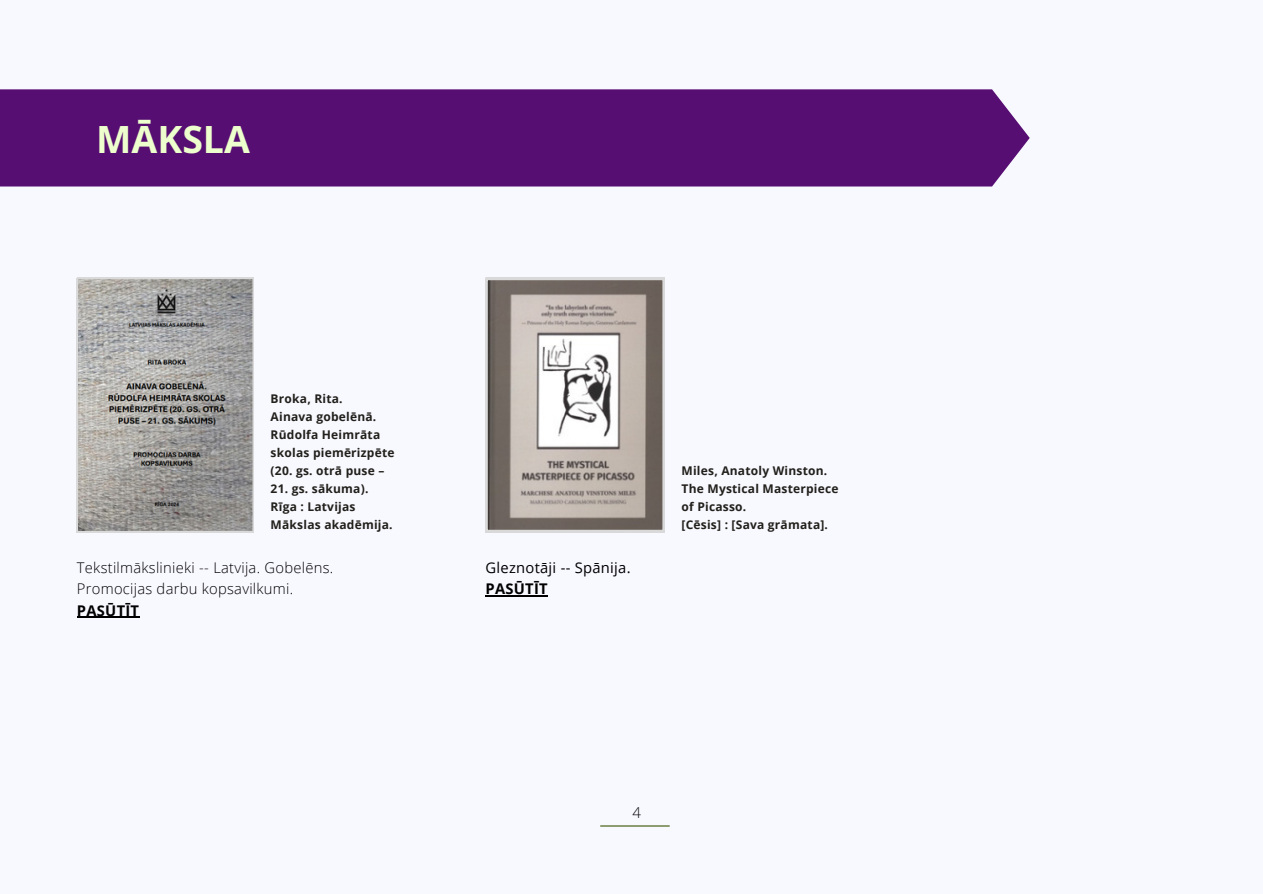
<style>
.page{position:relative;width:1263px;height:894px;background:#fff}
.page>*{position:absolute;margin:0;border:0;box-sizing:border-box;transform-origin:0 0}
.t1{font:700 37.5px "Open Sans";color:#edffcc}
.t2{font:300 15px "Open Sans";color:#000}
.t3{font:300 14.7px/21.3px "Open Sans";letter-spacing:.02em;color:#000}
.t4{font:14.7px/21.3px "Open Sans";letter-spacing:.02em;color:#000}
.t5{font:700 12px/18px "Open Sans";letter-spacing:.02em;color:#22201b}
.s1{font-weight:700}
</style>
<div class="page">
<div style="left:0;top:0;width:1263px;height:893px;background:#f8f8ff"></div>
<div style="left:0;top:89px;width:1029px;height:97px;background:#570e72"></div>
<hr style="left:600px;top:825px;width:70px;height:1px;background:#3b5704">
<svg style="left:77px;top:278px;width:177px;height:254px;background:#9f9d9b"></svg>
<svg style="left:486px;top:278px;width:178px;height:254px;background:#aba49f"></svg>
<hr style="left:77px;top:616px;width:62px;height:1px;background:#000">
<hr style="left:486px;top:595px;width:62px;height:1px;background:#000">
<p class="t1" style="left:96px;top:112px;width:155px">MĀKSLA</p>
<p class="t5" style="left:271px;top:389px;width:74px">Broka, Rita.</p>
<h2 class="t5" style="left:271px;top:407px;width:125px">Ainava gobelēnā.<br>Rūdolfa Heimrāta skolas piemērizpēte (20. gs. otrā puse –</h2>
<h2 class="t5" style="left:271px;top:479px;width:99px">21. gs. sākuma).</h2>
<p class="t5" style="left:271px;top:497px;width:124px">Rīga : Latvijas<br>Mākslas akadēmija.</p>
<p class="t3" style="left:77px;top:556px;width:258px">Tekstilmākslinieki -- Latvija. Gobelēns.<br>Promocijas darbu kopsavilkumi.<br><span class="s1">PASŪTĪT</span></p>
<p class="t4" style="left:486px;top:556px;width:147px">Gleznotāji -- Spānija.<br><span class="s1">PASŪTĪT</span></p>
<p class="t5" style="left:682px;top:461px;width:147px">Miles, Anatoly Winston.</p>
<h2 class="t5" style="left:682px;top:479px;width:159px">The Mystical Masterpiece of Picasso.</h2>
<p class="t5" style="left:682px;top:515px;width:148px">[Cēsis] : [Sava grāmata].</p>
<h1 class="t2" style="left:632px;top:801px;width:10px">4</h1>
</div>
